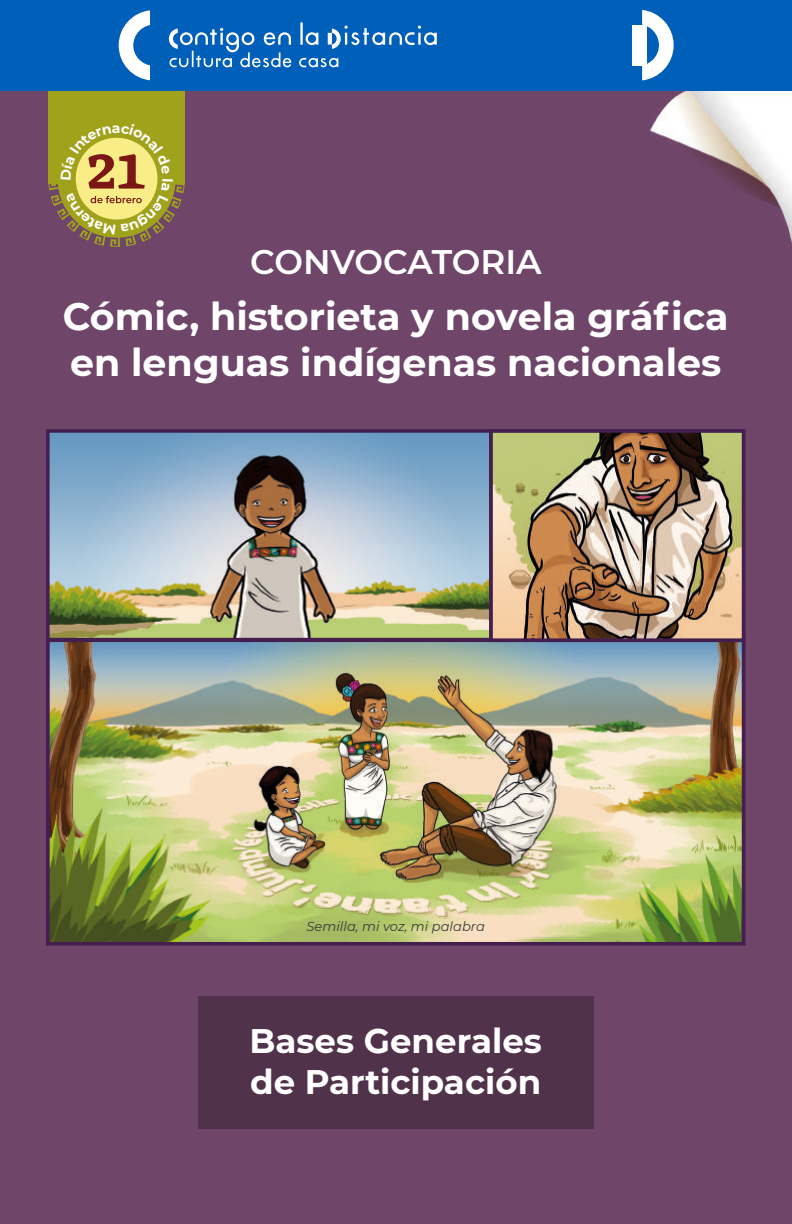
<style>
.page{position:relative;width:792px;height:1224px;background:#fff}
.page>*{position:absolute;margin:0;border:0;box-sizing:border-box;transform-origin:0 0}
.t1{font:700 38px/45.6px "Montserrat";color:#fff}
.t2{font:700 34px/40.8px "Montserrat";color:#fff}
.t3{font:600 34px "Montserrat";letter-spacing:-.005em;color:#fff}
.t4{font:700 14px "Montserrat";color:#fff}
.t5{font:italic 13.2px "Montserrat";color:#393a3a}
</style>
<div class="page">
<div style="left:0;top:0;width:791px;height:1224px;background:#6f4669"></div>
<div style="left:198px;top:996px;width:395px;height:132px;background:#50324b"></div>
<img style="left:51px;top:643px;width:689px;height:297px">
<img style="left:50px;top:433px;width:438px;height:204px">
<div style="left:46px;top:429px;width:446px;height:212px;border:3px solid #431e4e"></div>
<div style="left:46px;top:638px;width:699px;height:307px;border:4px solid #431e4e"></div>
<img style="left:494px;top:434px;width:246px;height:203px">
<div style="left:489px;top:429px;width:256px;height:213px;border:4px solid #431e4e"></div>
<img style="left:650px;top:90px;width:141px;height:149px">
<div style="left:48px;top:84px;width:137px;height:100px;background:#a1a21c"></div>
<div style="left:0;top:0;width:791px;height:90px;background:#005fb9"></div>
<svg style="left:169px;top:22px;width:267px;height:45px"></svg>
<svg style="left:119px;top:10px;width:31px;height:70px"></svg>
<div style="left:632px;top:25px;width:14px;height:40px;background:#fff"></div>
<svg style="left:642px;top:10px;width:31px;height:70px"></svg>
<svg style="left:48px;top:137px;width:137px;height:110px"></svg>
<p class="t4" style="left:112px;top:118px;width:10px">a</p>
<p class="t3" style="left:250px;top:237px;width:293px">CONVOCATORIA</p>
<p class="t1" style="left:63px;top:292px;width:667px">Cómic, historieta y novela gráfica en lenguas indígenas nacionales</p>
<p class="t5" style="left:306px;top:917px;width:180px">Semilla, mi voz, mi palabra</p>
<p class="t2" style="left:249px;top:1019px;width:294px">Bases Generales de Participación</p>
</div>
